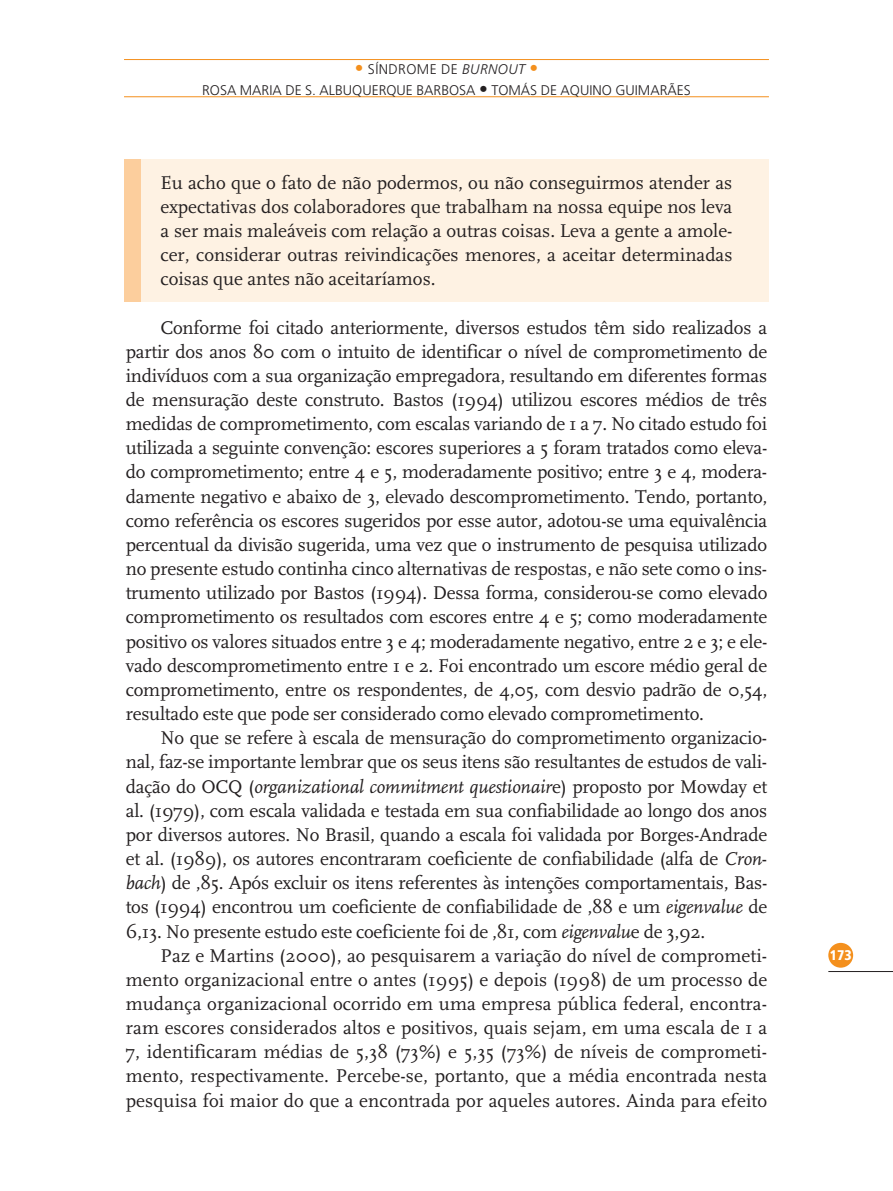
<style>
.page{position:relative;width:893px;height:1191px;background:#fff}
.page>*{position:absolute;margin:0;border:0;box-sizing:border-box;transform-origin:0 0}
.t1{font:19.25px/24.2px "FF Scala";letter-spacing:-.01em;color:#231f20;text-align:justify}
.t2{font:italic 19.25px "FF Scala";letter-spacing:-.01em;color:#231f20}
.t3{font:300 14px/21px "Frutiger";color:#231f20;text-align:center}
.t4{font:900 condensed 14px "Frutiger";color:#fff}
.s1{font-size:17.5px;color:#f4901d}
.s2{font-style:italic}
.s3{font-size:17.5px}
.s4{font-style:normal}
</style>
<div class="page">
<div style="left:140px;top:159px;width:629px;height:142px;background:#fef2e3"></div>
<div style="left:124px;top:159px;width:16px;height:142px;background:#fcce9d"></div>
<div style="left:828px;top:943px;width:25px;height:24px;background:#f4901d;border-radius:50%"></div>
<hr style="left:828px;top:971px;width:65px;height:1px;background:#231f20">
<hr style="left:124px;top:96px;width:645px;height:1px;background:#f4901d">
<hr style="left:124px;top:59px;width:645px;height:1px;background:#f4901d">
<p class="t3" style="left:202px;top:60px;width:490px"><span class="s1">•</span> SÍNDROME DE <span class="s2">BURNOUT</span> <span class="s1">•<br></span>ROSA MARIA DE S. ALBUQUERQUE BARBOSA <span class="s3">•</span> TOMÁS DE AQUINO GUIMARÃES</p>
<p class="t1" style="left:160px;top:170px;width:573px">Eu acho que o fato de não podermos, ou não conseguirmos atender as expectativas dos colaboradores que trabalham na nossa equipe nos leva a ser mais maleáveis com relação a outras coisas. Leva a gente a amole&shy;cer, considerar outras reivindicações menores, a aceitar determinadas coisas que antes não aceitaríamos.</p>
<p class="t1" style="left:160px;top:315px;width:608px">Conforme foi citado anteriormente, diversos estudos têm sido realizados a</p>
<p class="t1" style="left:126px;top:339px;width:643px">partir dos anos 80 com o intuito de identificar o nível de comprometimento de</p>
<p class="t1" style="left:126px;top:363px;width:643px">indivíduos com a sua organização empregadora, resultando em diferentes formas</p>
<p class="t1" style="left:126px;top:387px;width:643px">de mensuração deste construto. Bastos (1994) utilizou escores médios de três</p>
<p class="t1" style="left:126px;top:411px;width:643px">medidas de comprometimento, com escalas variando de 1 a 7. No citado estudo foi</p>
<p class="t1" style="left:126px;top:435px;width:643px">utilizada a seguinte convenção: escores superiores a 5 foram tratados como eleva-</p>
<p class="t1" style="left:126px;top:460px;width:643px">do comprometimento; entre 4 e 5, moderadamente positivo; entre 3 e 4, modera-</p>
<p class="t1" style="left:126px;top:484px;width:643px">damente negativo e abaixo de 3, elevado descomprometimento. Tendo, portanto,</p>
<p class="t1" style="left:126px;top:508px;width:643px">como referência os escores sugeridos por esse autor, adotou-se uma equivalência</p>
<p class="t1" style="left:126px;top:532px;width:643px">percentual da divisão sugerida, uma vez que o instrumento de pesquisa utilizado</p>
<p class="t1" style="left:126px;top:556px;width:643px">no presente estudo continha cinco alternativas de respostas, e não sete como o ins-</p>
<p class="t1" style="left:126px;top:580px;width:643px">trumento utilizado por Bastos (1994). Dessa forma, considerou-se como elevado</p>
<p class="t1" style="left:126px;top:604px;width:643px">comprometimento os resultados com escores entre 4 e 5; como moderadamente</p>
<p class="t1" style="left:126px;top:629px;width:643px">positivo os valores situados entre 3 e 4; moderadamente negativo, entre 2 e 3; e ele-</p>
<p class="t1" style="left:126px;top:653px;width:643px">vado descomprometimento entre 1 e 2. Foi encontrado um escore médio geral de</p>
<p class="t1" style="left:126px;top:677px;width:643px">comprometimento, entre os respondentes, de 4,05, com desvio padrão de 0,54,</p>
<p class="t1" style="left:126px;top:701px;width:580px">resultado este que pode ser considerado como elevado comprometimento.</p>
<p class="t1" style="left:160px;top:725px;width:608px">No que se refere à escala de mensuração do comprometimento organizacio-</p>
<p class="t1" style="left:126px;top:749px;width:643px">nal, faz-se importante lembrar que os seus itens são resultantes de estudos de vali-</p>
<p class="t2" style="left:126px;top:774px;width:643px"><span class="s4">dação do OCQ (</span>organizational commitment questionair<span class="s4">e) proposto por Mowday et</span></p>
<p class="t1" style="left:126px;top:798px;width:643px">al. (1979), com escala validada e testada em sua confiabilidade ao longo dos anos</p>
<p class="t1" style="left:126px;top:822px;width:643px">por diversos autores. No Brasil, quando a escala foi validada por Borges-Andrade</p>
<p class="t1" style="left:126px;top:846px;width:643px">et al. (1989), os autores encontraram coeficiente de confiabilidade (alfa de <span class="s2">Cron</span>-</p>
<p class="t1" style="left:126px;top:870px;width:643px"><span class="s2">bach</span>) de ,85. Após excluir os itens referentes às intenções comportamentais, Bas-</p>
<p class="t1" style="left:126px;top:894px;width:643px">tos (1994) encontrou um coeficiente de confiabilidade de ,88 e um <span class="s2">eigenvalue</span> de</p>
<p class="t1" style="left:126px;top:918px;width:581px">6,13. No presente estudo este coeficiente foi de ,81, com <span class="s2">eigenvalu</span>e de 3,92.</p>
<p class="t1" style="left:160px;top:943px;width:608px">Paz e Martins (2000), ao pesquisarem a variação do nível de comprometi-</p>
<p class="t1" style="left:126px;top:967px;width:643px">mento organizacional entre o antes (1995) e depois (1998) de um processo de</p>
<p class="t1" style="left:126px;top:991px;width:643px">mudança organizacional ocorrido em uma empresa pública federal, encontra-</p>
<p class="t1" style="left:126px;top:1015px;width:643px">ram escores considerados altos e positivos, quais sejam, em uma escala de 1 a</p>
<p class="t1" style="left:126px;top:1039px;width:643px">7, identificaram médias de 5,38 (73%) e 5,35 (73%) de níveis de comprometi-</p>
<p class="t1" style="left:126px;top:1063px;width:643px">mento, respectivamente. Percebe-se, portanto, que a média encontrada nesta</p>
<p class="t1" style="left:126px;top:1087px;width:643px">pesquisa foi maior do que a encontrada por aqueles autores. Ainda para efeito</p>
<p class="t4" style="left:830px;top:949px;width:23px">173</p>
</div>
